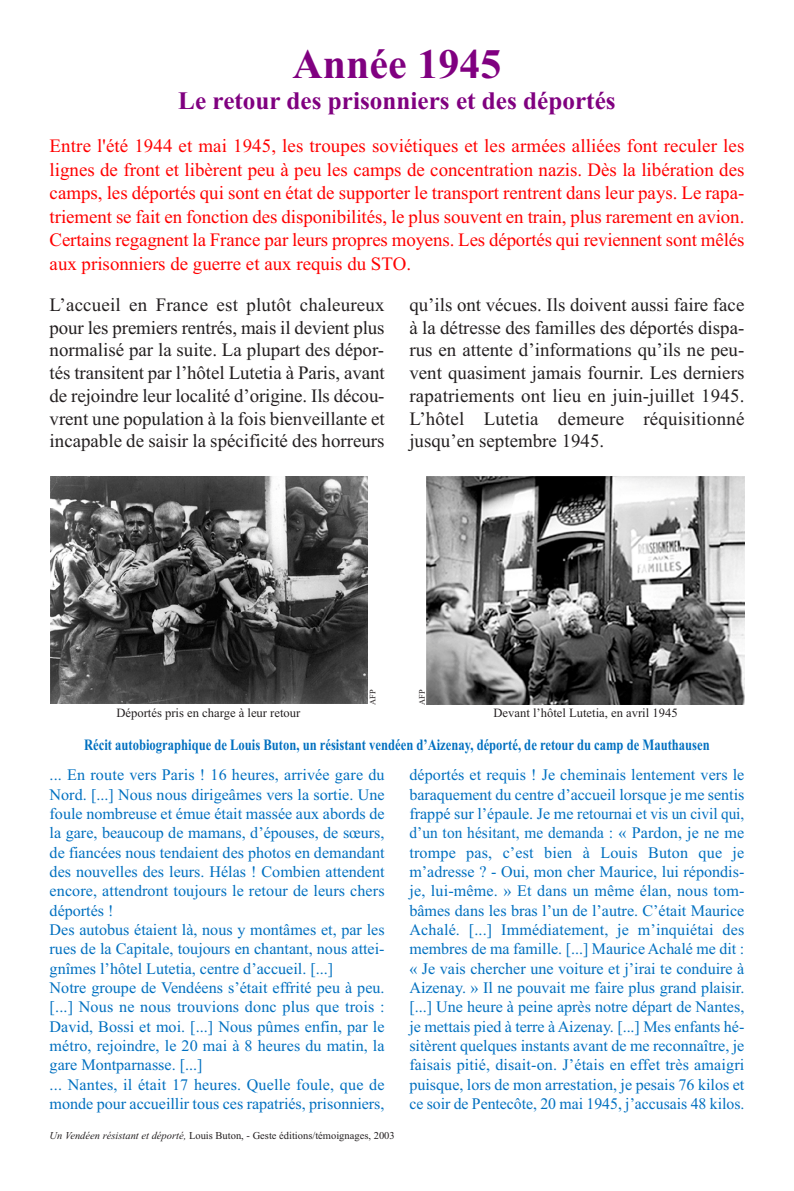
<style>
.page{position:relative;width:794px;height:1191px;background:#fff}
.page>*{position:absolute;margin:0;border:0;box-sizing:border-box;transform-origin:0 0}
.t1{font:700 42px "Times New Roman";color:#800080}
.t2{font:700 25.2px "Times New Roman";color:#800080}
.t3{font:18.9px/22.8px "Times New Roman";color:#231f20;text-align:justify}
.t4{font:18.9px/23.6px "Times New Roman";color:#f00;text-align:justify}
.t5{font:16.1px/19.3px "Times New Roman";color:#0070c0;text-align:justify}
.t6{font:700 15.75px "Times New Roman";color:#0070c0;scale:.8 1}
.t7{font:12.6px "Times New Roman";color:#231f20}
.t8{font:10.5px "Times New Roman";color:#231f20}
.t9{font:8.4px "Times New Roman";color:#231f20}
.s1{font-style:italic}
</style>
<div class="page">
<img style="left:427px;top:476px;width:317px;height:228px">
<img style="left:51px;top:476px;width:316px;height:228px">
<p class="t1" style="left:292px;top:50px;width:210px">Année 1945</p>
<p class="t2" style="left:178px;top:92px;width:439px">Le retour des prisonniers et des déportés</p>
<p class="t4" style="left:50px;top:136px;width:696px">Entre l'été 1944 et mai 1945, les troupes soviétiques et les armées alliées font reculer les lignes de front et libèrent peu à peu les camps de concentration nazis. Dès la libération des camps, les déportés qui sont en état de supporter le transport rentrent dans leur pays. Le rapa&shy;triement se fait en fonction des disponibilités, le plus souvent en train, plus rarement en avion.<br>Certains regagnent la France par leurs propres moyens. Les déportés qui reviennent sont mêlés aux prisonniers de guerre et aux requis du STO.</p>
<p class="t3" style="left:50px;top:295px;width:336px">L’accueil en France est plutôt chaleureux pour les premiers rentrés, mais il devient plus normalisé par la suite. La plupart des dépor&shy;tés transitent par l’hôtel Lutetia à Paris, avant de rejoindre leur localité d’origine. Ils décou&shy;vrent une population à la fois bienveillante et incapable de saisir la spécificité des horreurs</p>
<p class="t3" style="left:409px;top:295px;width:336px">qu’ils ont vécues. Ils doivent aussi faire face à la détresse des familles des déportés dispa&shy;rus en attente d’informations qu’ils ne peu&shy;vent quasiment jamais fournir. Les derniers rapatriements ont lieu en juin-juillet 1945.<br>L’hôtel Lutetia demeure réquisitionné jusqu’en septembre 1945.</p>
<p class="t9" style="left:369px;top:704px;width:17px;rotate:-90deg">AFP</p>
<p class="t9" style="left:419px;top:704px;width:17px;rotate:-90deg">AFP</p>
<p class="t7" style="left:116px;top:708px;width:185px">Déportés pris en charge à leur retour</p>
<p class="t7" style="left:493px;top:708px;width:186px">Devant l’hôtel Lutetia, en avril 1945</p>
<p class="t6" style="left:84px;top:739px;width:783px">Récit autobiographique de Louis Buton, un résistant vendéen d’Aizenay, déporté, de retour du camp de Mauthausen</p>
<p class="t5" style="left:50px;top:767px;width:336px">... En route vers Paris ! 16 heures, arrivée gare du Nord. [...] Nous nous dirigeâmes vers la sortie. Une foule nombreuse et émue était massée aux abords de la gare, beaucoup de mamans, d’épouses, de sœurs, de fiancées nous tendaient des photos en demandant des nouvelles des leurs. Hélas ! Combien attendent encore, attendront toujours le retour de leurs chers déportés !</p>
<p class="t5" style="left:50px;top:921px;width:336px">Des autobus étaient là, nous y montâmes et, par les rues de la Capitale, toujours en chantant, nous attei&shy;gnîmes l’hôtel Lutetia, centre d’accueil. [...]</p>
<p class="t5" style="left:50px;top:979px;width:336px">Notre groupe de Vendéens s’était effrité peu à peu. [...] Nous ne nous trouvions donc plus que trois :<br>David, Bossi et moi. [...] Nous pûmes enfin, par le métro, rejoindre, le 20 mai à 8 heures du matin, la gare Montparnasse. [...]</p>
<p class="t5" style="left:50px;top:1076px;width:336px">... Nantes, il était 17 heures. Quelle foule, que de monde pour accueillir tous ces rapatriés, prisonniers,</p>
<p class="t8" style="left:50px;top:1131px;width:347px"><span class="s1">Un Vendéen résistant et déporté,</span> Louis Buton, - Geste éditions/témoignages, 2003</p>
<p class="t5" style="left:409px;top:767px;width:336px">déportés et requis ! Je cheminais lentement vers le baraquement du centre d’accueil lorsque je me sentis frappé sur l’épaule. Je me retournai et vis un civil qui, d’un ton hésitant, me demanda : « Pardon, je ne me trompe pas, c’est bien à Louis Buton que je m’adresse ? - Oui, mon cher Maurice, lui répondis&shy;je, lui-même. » Et dans un même élan, nous tom&shy;bâmes dans les bras l’un de l’autre. C’était Maurice Achalé. [...] Immédiatement, je m’inquiétai des membres de ma famille. [...] Maurice Achalé me dit : « Je vais chercher une voiture et j’irai te conduire à Aizenay. » Il ne pouvait me faire plus grand plaisir. [...] Une heure à peine après notre départ de Nantes, je mettais pied à terre à Aizenay. [...] Mes enfants hé&shy;sitèrent quelques instants avant de me reconnaître, je faisais pitié, disait-on. J’étais en effet très amaigri puisque, lors de mon arrestation, je pesais 76 kilos et ce soir de Pentecôte, 20 mai 1945, j’accusais 48 kilos.</p>
</div>
